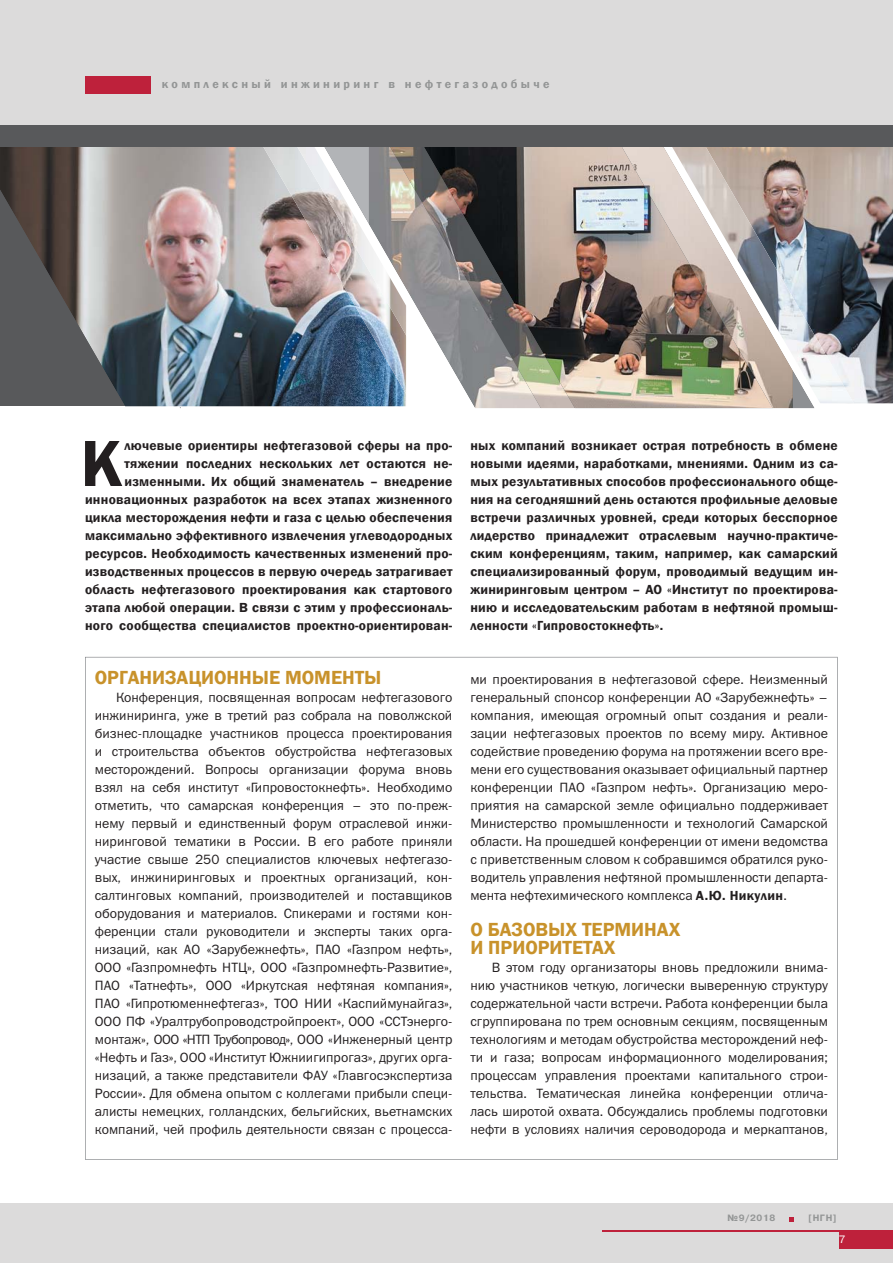
<style>
.page{position:relative;width:893px;height:1263px;background:#fff}
.page>*{position:absolute;margin:0;border:0;box-sizing:border-box;transform-origin:0 0}
.t1{font:600 67.5px "Franklin Gothic";color:#231f20}
.t2{font:600 19.5px/18px "Franklin Gothic";color:#c8922b}
.t3{font:13.5px/18px "Franklin Gothic Book C";color:#231f20;text-align:justify}
.t4{font:600 13.5px/18px "Franklin Gothic";letter-spacing:.02em;color:#231f20;text-align:right}
.t5{font:600 12px "Franklin Gothic";letter-spacing:.28em;color:#939595}
.t6{font:10.5px "Pragmatica";color:#fff}
.t7{font:700 9px "Pragmatica";letter-spacing:.075em;color:#939595}
.s1{font-family:"Franklin Gothic";font-weight:600}
</style>
<div class="page">
<div style="left:0;top:1203px;width:893px;height:60px;background:#dcdbdb"></div>
<div style="left:839px;top:1231px;width:54px;height:17px;background:#be213b"></div>
<svg style="left:789px;top:1217px;width:5px;height:4px"></svg>
<hr style="left:602px;top:1231px;width:291px;height:1px;background:#be213b">
<img style="left:0;top:147px;width:159px;height:24px">
<img style="left:159px;top:147px;width:34px;height:262px">
<img style="left:193px;top:147px;width:176px;height:260px">
<img style="left:295px;top:147px;width:74px;height:188px">
<svg style="left:323px;top:147px;width:46px;height:77px"></svg>
<img style="left:369px;top:147px;width:147px;height:261px">
<svg style="left:0;top:171px;width:159px;height:236px"></svg>
<svg style="left:0;top:210px;width:99px;height:197px;fill:#58595b"></svg>
<img style="left:516px;top:147px;width:377px;height:262px">
<img style="left:621px;top:147px;width:172px;height:261px">
<img style="left:671px;top:147px;width:183px;height:256px">
<svg style="left:85px;top:657px;width:753px;height:503px"></svg>
<div style="left:0;top:0;width:893px;height:128px;background:#dcdbdb"></div>
<div style="left:85px;top:76px;width:65px;height:17px;background:#be213b"></div>
<div style="left:0;top:125px;width:893px;height:22px;background:#58595b"></div>
<p class="t5" style="left:162px;top:77px;width:389px">комплексный инжиниринг в нефтегазодобыче</p>
<p class="t4" style="left:85px;top:436px;width:369px">лючевые ориентиры нефтегазовой сферы на про&shy;тяжении последних нескольких лет остаются не&shy;изменными. Их общий знаменатель – внедрение инновационных разработок на всех этапах жизненного цикла месторождения нефти и газа с целью обеспечения максимально эффективного извлечения углеводородных ресурсов. Необходимость качественных изменений про&shy;изводственных процессов в первую очередь затрагивает область нефтегазового проектирования как стартового этапа любой операции. В связи с этим у профессиональ&shy;ного сообщества специалистов проектно-ориентирован-</p>
<p class="t4" style="left:470px;top:436px;width:369px;text-align:justify">ных компаний возникает острая потребность в обмене новыми идеями, наработками, мнениями. Одним из са&shy;мых результативных способов профессионального обще&shy;ния на сегодняшний день остаются профильные деловые встречи различных уровней, среди которых бесспорное лидерство принадлежит отраслевым научно-практиче&shy;ским конференциям, таким, например, как самарский специализированный форум, проводимый ведущим ин&shy;жиниринговым центром – АО «Институт по проектирова&shy;нию и исследовательским работам в нефтяной промыш&shy;ленности «Гипровостокнефть».</p>
<h1 class="t1" style="left:81px;top:424px;width:44px">К</h1>
<h2 class="t2" style="left:95px;top:668px;width:288px">ОРГАНИЗАЦИОННЫЕ МОМЕНТЫ</h2>
<p class="t3" style="left:95px;top:689px;width:359px;text-indent:21px">Конференция, посвященная вопросам нефтегазового инжиниринга, уже в третий раз собрала на поволжской бизнес-площадке участников процесса проектирования и строительства объектов обустройства нефтегазовых месторождений. Вопросы организации форума вновь взял на себя институт «Гипровостокнефть». Необходимо отметить, что самарская конференция – это по-преж&shy;нему первый и единственный форум отраслевой инжи&shy;ниринговой тематики в России. В его работе приняли участие свыше 250 специалистов ключевых нефтегазо&shy;вых, инжиниринговых и проектных организаций, кон&shy;салтинговых компаний, производителей и поставщиков оборудования и материалов. Спикерами и гостями кон&shy;ференции стали руководители и эксперты таких орга&shy;низаций, как АО «Зарубеж нефть», ПАО «Газпром нефть», ООО «Газпромнефть НТЦ», ООО «Газпромнефть-Развитие», ПАО «Тат нефть», ООО «Иркут ская нефтяная компания», ПАО «Гипротюменнефтегаз», ТОО НИИ «Каспиймунайгаз», ООО ПФ «Уралтрубопроводстрой проект», ООО «ССТэнерго&shy;монтаж», ООО «НТП Трубо про вод», ООО «Инженерный центр «Нефть и Газ», ООО «Институт Южниигипрогаз», других орга&shy;низаций, а также представители ФАУ «Главгосэкспертиза России». Для обмена опытом с коллегами прибыли специ&shy;алисты немецких, голландских, бельгийских, вьетнамских компаний, чей профиль деятельности связан с процесса-</p>
<p class="t3" style="left:470px;top:671px;width:359px">ми проектирования в нефтегазовой сфере. Неизменный генеральный спонсор конференции АО «Зарубежнефть» – компания, имеющая огромный опыт создания и реали&shy;зации нефтегазовых проектов по всему миру. Активное содействие проведению форума на протяжении всего вре&shy;мени его существования оказывает официальный партнер конференции ПАО «Газпром нефть». Организацию меро&shy;приятия на самарской земле официально поддерживает Министерство промышленности и технологий Самарской области. На прошедшей конференции от имени ведомства с приветственным словом к собравшимся обратился руко&shy;водитель управления нефтяной промышленности департа&shy;мента нефтехимического комплекса <span class="s1">А.Ю. Никулин</span>.</p>
<h2 class="t2" style="left:470px;top:920px;width:211px">О БАЗОВЫХ ТЕРМИНАХ<br>И ПРИОРИТЕТАХ</h2>
<p class="t3" style="left:470px;top:959px;width:359px;text-indent:21px">В этом году организаторы вновь предложили внима&shy;нию участников четкую, логически выверенную структуру содержательной части встречи. Работа конференции была сгруппирована по трем основным секциям, посвященным технологиям и методам обустройства месторождений неф&shy;ти и газа; вопросам информационного моделирования; процессам управления проектами капитального строи&shy;тельства. Тематическая линейка конференции отлича&shy;лась широтой охвата. Обсуждались проблемы подготовки нефти в условиях наличия сероводорода и меркаптанов,</p>
<p class="t7" style="left:727px;top:1215px;width:49px">π9/2018</p>
<p class="t7" style="left:808px;top:1215px;width:30px">[Õ√Õ]</p>
<p class="t6" style="left:839px;top:1235px;width:8px">7</p>
</div>
